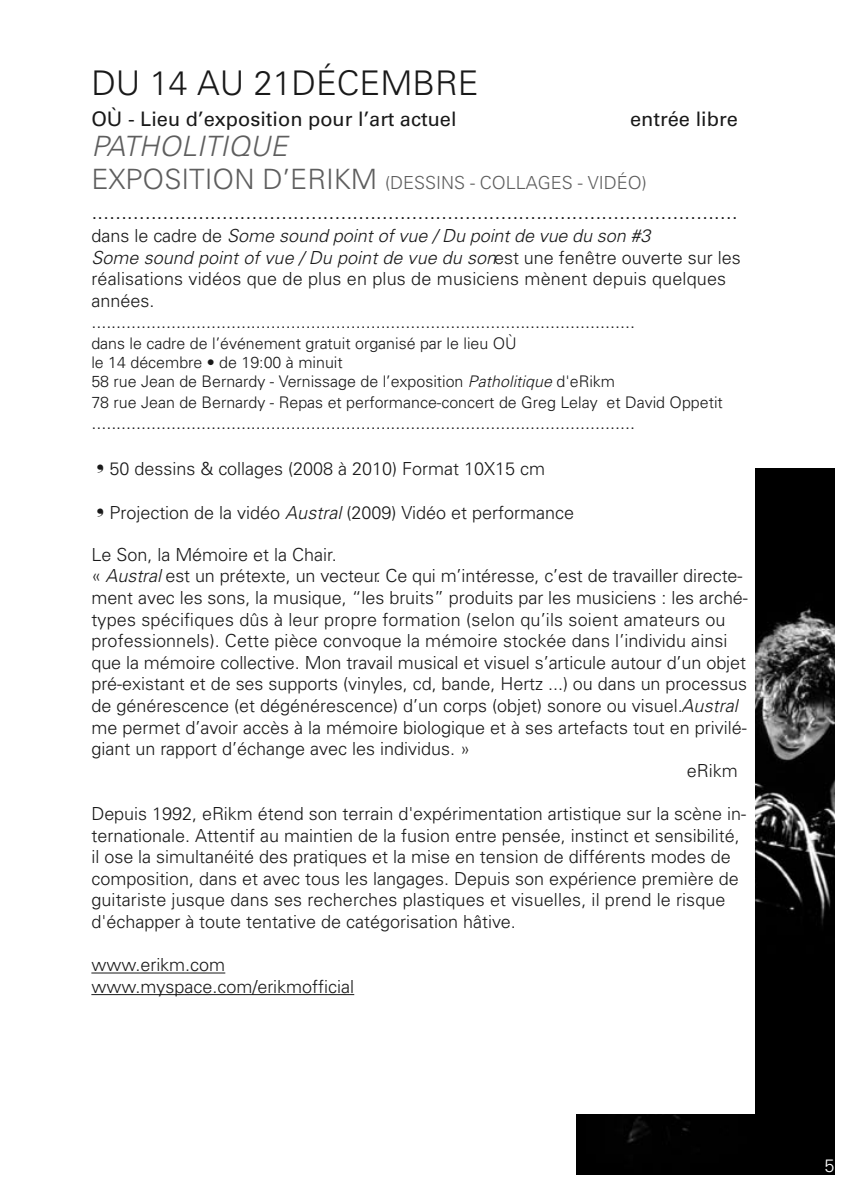
<style>
.page{position:relative;width:852px;height:1192px;background:#fff}
.page>*{position:absolute;margin:0;border:0;box-sizing:border-box;transform-origin:0 0}
.t1{font:300 34px "Univers";color:#191919}
.t2{font:italic 300 28px "Univers";color:#5e5e5e}
.t3{font:300 22px "Univers";color:#191919}
.t4{font:20px "Univers LT Std";color:#191919}
.t5{font:300 18px/21.6px "Univers";color:#191919}
.t6{font:300 18px "Univers";color:#5e5e5e}
.t7{font:300 18px "Univers";color:#fff}
.t8{font:300 16px/19.6px "Univers";color:#191919}
.s1{font-size:28px}
.s2{font-style:italic}
.s3{font-family:"MS Mincho";font-weight:400}
</style>
<div class="page">
<img style="left:576px;top:469px;width:258px;height:705px">
<div style="left:74px;top:54px;width:681px;height:1060px;background:#fff"></div>
<hr style="left:91px;top:972px;width:134px;height:1px;background:#191919">
<hr style="left:91px;top:994px;width:263px;height:1px;background:#191919">
<h1 class="t1" style="left:91px;top:63px;width:389px">DU 14 AU 21DÉCEMBRE</h1>
<p class="t4" style="left:91px;top:107px;width:367px">OÙ - Lieu d’exposition pour l’art actuel</p>
<p class="t4" style="left:630px;top:107px;width:109px">entrée libre</p>
<h2 class="t2" style="left:91px;top:129px;width:205px">PATHOLITIQUE</h2>
<p class="t6" style="left:91px;top:172px;width:557px"><span class="s1">EXPOSITION D’ERIKM</span> (DESSINS - COLLAGES - VIDÉO)</p>
<p class="t3" style="left:91px;top:197px;width:648px">.............................................................................................................</p>
<p class="t5" style="left:91px;top:225px;width:651px">d a n s l e c a d r e d e <span class="s2">Some sound pointofvue /Du pointde vue du son #3<br>Some sound pointofvue /Du pointde vue du son</span>e s t u n e f e n ê t r e o u v e rt e s u r l e s réalisations vidéos que de plus en plus de musiciens mènent depuis quelques années.<br>.............................................................................................................</p>
<p class="t8" style="left:91px;top:333px;width:633px">dans le cadre de l’événement gratuit organisé par le lieu OÙ<br>le 14 décembre • de 19:00 à minuit<br>58 rue Jean de Bernardy - Vernissage de l’exposition <span class="s2">Patholitique</span> d'eRikm<br>78 rue Jean de Bernardy - Repas et performance-concert de Greg Lelay et David Oppetit</p>
<p class="t5" style="left:91px;top:412px;width:545px">.............................................................................................................</p>
<p class="t5" style="left:91px;top:458px;width:455px"><span class="s3">❜</span>50 dessins &amp; collages (2008 à 2010) Format 10X15 cm</p>
<p class="t5" style="left:91px;top:502px;width:484px"><span class="s3">❜</span>Projection de la vidéo <span class="s2">Austral</span>(2009) Vidéo et performance</p>
<p class="t5" style="left:91px;top:544px;width:247px">Le Son, la Mémoire et la Chair.</p>
<p class="t5" style="left:91px;top:565px;width:652px">« <span class="s2">Austral</span>est un prétexte, un vecteur. Ce qui m’intéresse, c’est de travailler directe-</p>
<p class="t5" style="left:91px;top:587px;width:658px">ment avec les sons, la musique, “les bruits” produits par les musiciens : les arché-</p>
<p class="t5" style="left:91px;top:608px;width:635px">types spécifiques dûs à leur propre formation (selon qu’ils soient amateurs ou</p>
<p class="t5" style="left:91px;top:630px;width:638px">professionnels). Cette pièce convoque la mémoire stockée dans l’individu ainsi</p>
<p class="t5" style="left:91px;top:652px;width:656px">que la mémoire collective. Mon travail musical et visuel s’articule autour d’un objet</p>
<p class="t5" style="left:91px;top:673px;width:657px">pré-existant et de ses supports (vinyles, cd, bande, Hertz ...) ou dans un processus</p>
<p class="t5" style="left:91px;top:695px;width:652px">de générescence (et dégénérescence) d’un corps (objet) sonore ou visuel. <span class="s2">Austral</span></p>
<p class="t5" style="left:91px;top:716px;width:657px">me permet d’avoir accès à la mémoire biologique et à ses artefacts tout en privilé-</p>
<p class="t5" style="left:91px;top:738px;width:380px">giant un rapport d’échange avec les individus. »</p>
<p class="t5" style="left:687px;top:760px;width:52px">eRikm</p>
<p class="t5" style="left:91px;top:803px;width:656px">Depuis 1992, eRikm étend son terrain d'expérimentation artistique sur la scène in&shy;ternationale. Attentif au maintien de la fusion entre pensée, instinct et sensibilité, il ose la simultanéité des pratiques et la mise en tension de différents modes de composition, dans et avec tous les langages. Depuis son expérience première de guitariste jusque dans ses recherches plastiques et visuelles, il prend le risque d'échapper à toute tentative de catégorisation hâtive.</p>
<p class="t5" style="left:91px;top:954px;width:264px">www.erikm.com www.myspace.com/erikmofficial</p>
<p class="t7" style="left:824px;top:1154px;width:12px">5</p>
</div>
